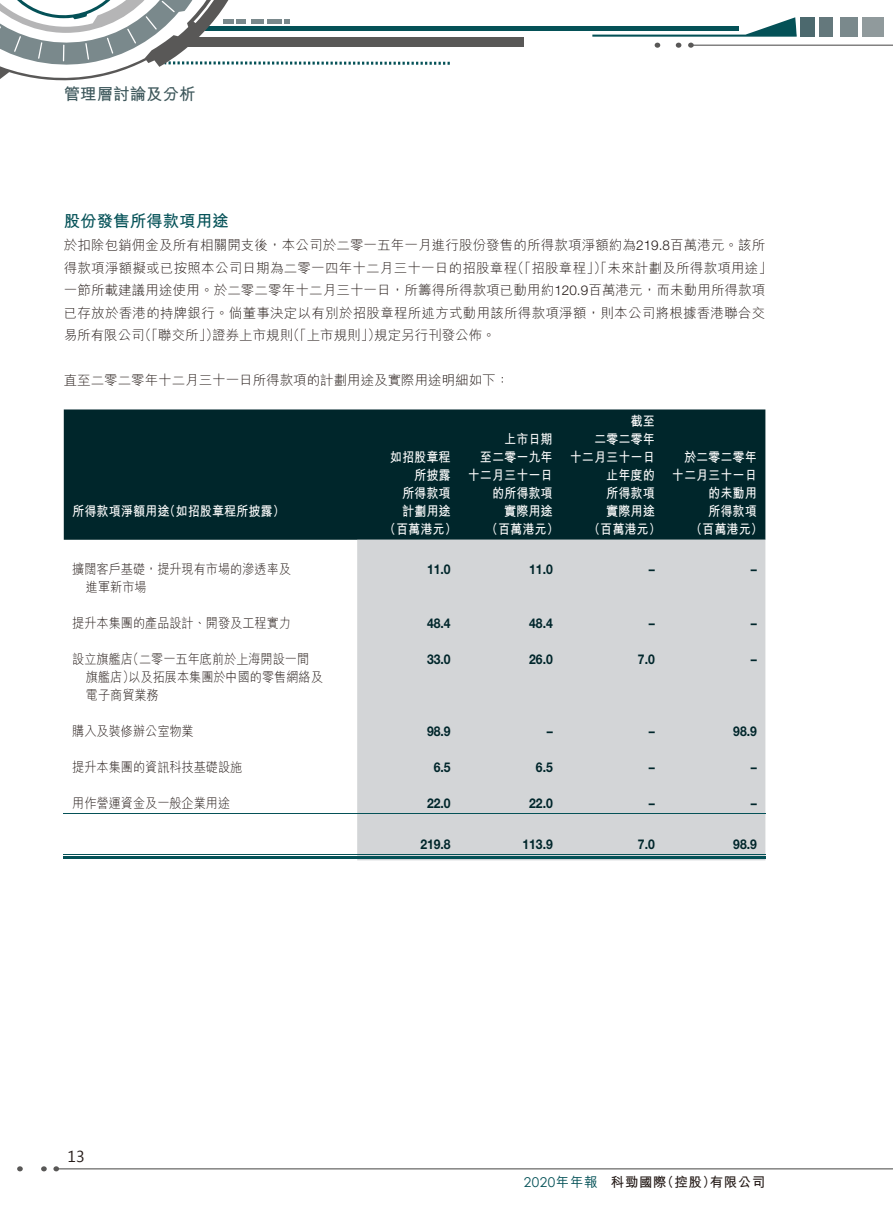
<style>
.page{position:relative;width:893px;height:1212px;background:#fff}
.page>*{position:absolute;margin:0;border:0;box-sizing:border-box;transform-origin:0 0}
.t1{font:16.5px "M Hei HK Bold E Ten B5 H";color:#045157}
.t2{font:16.5px "M Hei HK Bold E Ten B5 H";color:#3d575b}
.t3{font:15.9px "Ebrima";color:#231916}
.t4{font:13.5px/22.5px "M Hei HK Light E Ten B5 H";letter-spacing:.01em;color:#231916}
.t5{font:13.5px/18px "M Hei HK Bold E Ten B5 H";color:#fff;text-align:right;scale:.9 1}
.t6{font:13.5px/18px "M Hei HK Light E Ten B5 H";letter-spacing:.01em;color:#231916;scale:.9 1}
.t7{font:700 13.5px "Helvetica Neue LT Std";color:#00262b;scale:.9 1}
.t8{font:13.5px "M Hei HK Bold E Ten B5 H";letter-spacing:.04em;color:#231916}
.s1{font-family:"Helvetica Neue LT Std";font-weight:300}
.s2{font-family:"Century Gothic";color:#045157}
.s3{font-family:"M Hei HK Medium E Ten B5 H";color:#045157}
</style>
<div class="page">
<svg style="left:676px;top:43px;width:5px;height:5px"></svg>
<svg style="left:655px;top:43px;width:5px;height:5px"></svg>
<svg style="left:688px;top:43px;width:205px;height:5px"></svg>
<svg style="left:41px;top:1166px;width:6px;height:5px"></svg>
<svg style="left:17px;top:1166px;width:6px;height:5px"></svg>
<svg style="left:53px;top:1166px;width:840px;height:5px"></svg>
<hr style="left:205px;top:27px;width:533px;height:4px;background:#045157">
<div style="left:188px;top:37px;width:336px;height:9px;background:#595857"></div>
<svg style="left:0;top:0;width:450px;height:81px"></svg>
<div style="left:840px;top:17px;width:17px;height:20px;background:#7a898c"></div>
<div style="left:819px;top:17px;width:13px;height:20px;background:#64787c"></div>
<div style="left:862px;top:17px;width:21px;height:20px;background:#909a9c"></div>
<div style="left:800px;top:17px;width:14px;height:20px;background:#4c696e"></div>
<svg style="left:592px;top:17px;width:205px;height:20px"></svg>
<div style="left:64px;top:409px;width:701px;height:131px;background:#00262b"></div>
<div style="left:357px;top:540px;width:408px;height:320px;background:#d3d5d7"></div>
<hr style="left:64px;top:813px;width:293px;height:1px;background:#045157">
<hr style="left:357px;top:813px;width:102px;height:1px;background:#045157">
<hr style="left:459px;top:813px;width:102px;height:1px;background:#045157">
<hr style="left:561px;top:813px;width:102px;height:1px;background:#045157">
<hr style="left:663px;top:813px;width:102px;height:1px;background:#045157">
<hr style="left:64px;top:854px;width:293px;height:1px;background:#045157">
<hr style="left:64px;top:856px;width:293px;height:3px;background:#045157">
<hr style="left:357px;top:854px;width:102px;height:1px;background:#045157">
<hr style="left:357px;top:856px;width:102px;height:3px;background:#045157">
<hr style="left:459px;top:854px;width:102px;height:1px;background:#045157">
<hr style="left:459px;top:856px;width:102px;height:3px;background:#045157">
<hr style="left:561px;top:854px;width:102px;height:1px;background:#045157">
<hr style="left:561px;top:856px;width:102px;height:3px;background:#045157">
<hr style="left:663px;top:854px;width:102px;height:1px;background:#045157">
<hr style="left:663px;top:856px;width:102px;height:3px;background:#045157">
<p class="t2" style="left:64px;top:87px;width:133px">管理層討論及分析</p>
<p class="t1" style="left:64px;top:215px;width:166px">股份發售所得款項用途</p>
<p class="t4" style="left:64px;top:236px;width:710px">於扣除包銷佣金及所有相關開支後，本公司於二零一五年一月進行股份發售的所得款項淨額約為<span class="s1">219.8</span>百萬港元。該所得款項淨額擬或已按照本公司日期為二零一四年十二月三十一日的招股章程（「招股章程」）「未來計劃及所得款項用途」一節所載建議用途使用。於二零二零年十二月三十一日，所籌得所得款項已動用約<span class="s1">120.9</span>百萬港元，而未動用所得款項已存放於香港的持牌銀行。倘董事決定以有別於招股章程所述方式動用該所得款項淨額，則本公司將根據香港聯合交易所有限公司（「聯交所」）證券上市規則（「上市規則」）規定另行刊發公佈。</p>
<p class="t4" style="left:64px;top:371px;width:447px">直至二零二零年十二月三十一日所得款項的計劃用途及實際用途明細如下：</p>
<p class="t5" style="left:72px;top:503px;width:238px">所得款項淨額用途（如招股章程所披露）</p>
<p class="t5" style="left:390px;top:449px;width:69px">如招股章程所披露<br>所得款項計劃用途</p>
<p class="t5" style="left:468px;top:431px;width:96px">上市日期<br>至二零一九年十二月三十一日的所得款項<br>實際用途</p>
<p class="t5" style="left:570px;top:413px;width:96px">截至<br>二零二零年<br>十二月三十一日止年度的<br>所得款項<br>實際用途</p>
<p class="t5" style="left:672px;top:449px;width:96px">於二零二零年十二月三十一日的未動用<br>所得款項</p>
<p class="t5" style="left:384px;top:521px;width:83px">（百萬港元）</p>
<p class="t5" style="left:486px;top:521px;width:83px">（百萬港元）</p>
<p class="t5" style="left:588px;top:521px;width:82px">（百萬港元）</p>
<p class="t5" style="left:690px;top:521px;width:82px">（百萬港元）</p>
<p class="t6" style="left:86px;top:562px;width:229px;text-indent:-14px">擴闊客戶基礎，提升現有市場的滲透率及進軍新市場</p>
<p class="t7" style="left:427px;top:561px;width:28px">11.0</p>
<p class="t7" style="left:529px;top:561px;width:28px">11.0</p>
<p class="t7" style="left:649px;top:561px;width:8px">–</p>
<p class="t7" style="left:751px;top:561px;width:8px">–</p>
<p class="t6" style="left:72px;top:616px;width:245px">提升本集團的產品設計、開發及工程實力</p>
<p class="t7" style="left:427px;top:615px;width:28px">48.4</p>
<p class="t7" style="left:529px;top:615px;width:28px">48.4</p>
<p class="t7" style="left:649px;top:615px;width:8px">–</p>
<p class="t7" style="left:751px;top:615px;width:8px">–</p>
<p class="t6" style="left:86px;top:652px;width:265px;text-indent:-14px">設立旗艦店（二零一五年底前於上海開設一間旗艦店）以及拓展本集團於中國的零售網絡及電子商貿業務</p>
<p class="t7" style="left:427px;top:651px;width:28px">33.0</p>
<p class="t7" style="left:529px;top:651px;width:28px">26.0</p>
<p class="t7" style="left:638px;top:651px;width:20px">7.0</p>
<p class="t7" style="left:751px;top:651px;width:8px">–</p>
<p class="t6" style="left:72px;top:724px;width:137px">購入及裝修辦公室物業</p>
<p class="t7" style="left:427px;top:723px;width:28px">98.9</p>
<p class="t7" style="left:547px;top:723px;width:8px">–</p>
<p class="t7" style="left:649px;top:723px;width:8px">–</p>
<p class="t7" style="left:733px;top:723px;width:28px">98.9</p>
<p class="t6" style="left:72px;top:760px;width:191px">提升本集團的資訊科技基礎設施</p>
<p class="t7" style="left:434px;top:759px;width:20px">6.5</p>
<p class="t7" style="left:536px;top:759px;width:20px">6.5</p>
<p class="t7" style="left:649px;top:759px;width:8px">–</p>
<p class="t7" style="left:751px;top:759px;width:8px">–</p>
<p class="t6" style="left:72px;top:796px;width:177px">用作營運資金及一般企業用途</p>
<p class="t7" style="left:427px;top:795px;width:28px">22.0</p>
<p class="t7" style="left:529px;top:795px;width:28px">22.0</p>
<p class="t7" style="left:649px;top:795px;width:8px">–</p>
<p class="t7" style="left:751px;top:795px;width:8px">–</p>
<p class="t7" style="left:420px;top:836px;width:35px">219.8</p>
<p class="t7" style="left:522px;top:836px;width:35px">113.9</p>
<p class="t7" style="left:638px;top:836px;width:20px">7.0</p>
<p class="t7" style="left:733px;top:836px;width:28px">98.9</p>
<p class="t3" style="left:68px;top:1144px;width:19px">13</p>
<p class="t8" style="left:524px;top:1177px;width:243px"><span class="s2">2020</span><span class="s3">年年報</span> 科勁國際（控股）有限公司</p>
</div>
